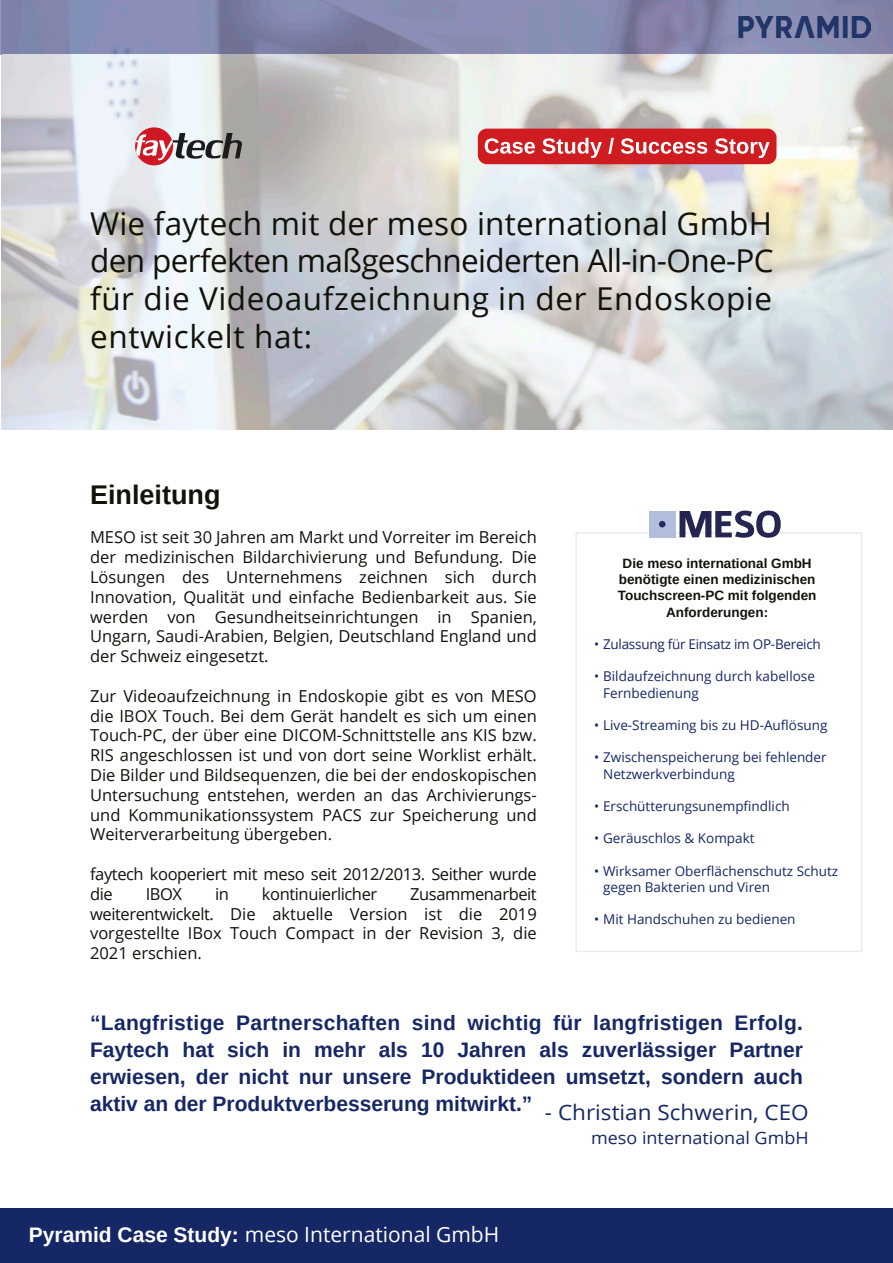
<style>
.page{position:relative;width:893px;height:1263px;background:#fff}
.page>*{position:absolute;margin:0;border:0;box-sizing:border-box;transform-origin:0 0}
.t1{font:31.5px/37.8px "Open Sans";letter-spacing:.02em;color:#12110a;text-align:justify}
.t2{font:700 27px "Arimo";color:#12110a}
.t3{font:700 21px/27px "Arimo";color:#162765}
.t4{font:21px "Open Sans";color:#fff}
.t5{font:16.95px "Open Sans";color:#162765;scale:1.06 1}
.t6{font:16.5px/19.8px "Open Sans";color:#12110a;text-align:justify}
.t7{font:16.5px/19.8px "Open Sans";letter-spacing:-.025em;color:#12110a}
.t8{font:13.5px/16.2px "Open Sans";color:#162765}
.t9{font:700 13.5px/16.2px "Arimo";color:#12110a;text-align:center}
.t10{font:13.5px "Open Sans";letter-spacing:-.02em;color:#162765}
.s1{font-family:"Open Sans";font-weight:400;font-size:21.3px}
.s2{font-family:"Arimo";font-weight:700}
</style>
<div class="page">
<img style="left:1px;top:0;width:892px;height:429px">
<hr style="left:0;top:0;width:1px;height:54px;background:#9295bc">
<div style="left:0;top:1209px;width:893px;height:54px;background:#162765"></div>
<img style="left:738px;top:16px;width:132px;height:22px">
<div style="left:575px;top:532px;width:287px;height:420px;border:2px solid #ededed"></div>
<svg style="left:679px;top:511px;width:102px;height:27px"></svg>
<div style="left:649px;top:511px;width:26px;height:26px;background:#b0bddc"></div>
<svg style="left:659px;top:521px;width:6px;height:6px"></svg>
<div style="left:135px;top:127px;width:38px;height:38px;background:#ce1924;border-radius:50%"></div>
<svg style="left:136px;top:133px;width:106px;height:27px"></svg>
<div style="left:478px;top:129px;width:298px;height:35px;background:#cf1c21;border-radius:9px"></div>
<svg style="left:485px;top:138px;width:50px;height:16px"></svg>
<svg style="left:542px;top:138px;width:60px;height:20px"></svg>
<svg style="left:608px;top:138px;width:6px;height:16px"></svg>
<svg style="left:621px;top:138px;width:86px;height:16px"></svg>
<svg style="left:715px;top:138px;width:55px;height:20px"></svg>
<h1 class="t1" style="left:90px;top:203px;width:685px">Wie faytech mit der meso international GmbH den perfekten maßgeschneiderten All-in-One-PC für die Videoaufzeichnung in der Endoskopie entwickelt hat:</h1>
<h2 class="t2" style="left:90px;top:476px;width:132px">Einleitung</h2>
<p class="t6" style="left:90px;top:527px;width:448px">MESO ist seit 30 Jahren am Markt und Vorreiter im Bereich der medizinischen Bildarchivierung und Befundung. Die Lösungen des Unternehmens zeichnen sich durch Innovation, Qualität und einfache Bedienbarkeit aus. Sie werden von Gesundheitseinrichtungen in Spanien, Ungarn, Saudi-Arabien, Belgien, Deutschland England und der Schweiz eingesetzt.</p>
<p class="t6" style="left:90px;top:685px;width:448px">Zur Videoaufzeichnung in Endoskopie gibt es von MESO die IBOX Touch. Bei dem Gerät handelt es sich um einen Touch-PC, der über eine DICOM-Schnittstelle ans KIS bzw.<br>RIS angeschlossen ist und von dort seine Worklist erhält.<br>Die Bilder und Bildsequenzen, die bei der endoskopischen Untersuchung entstehen, werden an das Archivierungs&shy;und Kommunikationssystem PACS zur Speicherung und Weiterverarbeitung übergeben.</p>
<p class="t7" style="left:90px;top:864px;width:448px">faytech kooperiert mit meso seit 2012/2013. Seither wurde die</p>
<p class="t6" style="left:90px;top:883px;width:448px;text-indent:320px">Zusammenarbeit weiterentwickelt. Die aktuelle Version ist die 2019 vorgestellte IBox Touch Compact in der Revision 3, die 2021 erschien.</p>
<p class="t6" style="left:146px;top:883px;width:38px">IBOX</p>
<p class="t6" style="left:215px;top:883px;width:15px">in</p>
<p class="t7" style="left:262px;top:883px;width:117px">kontinuierlicher</p>
<p class="t9" style="left:618px;top:555px;width:200px">Die meso international GmbH benötigte einen medizinischen<br>Touchscreen-PC mit folgenden<br>Anforderungen:</p>
<p class="t10" style="left:594px;top:635px;width:228px">• Zulassung für Einsatz im OP-Bereich</p>
<p class="t8" style="left:603px;top:668px;width:213px;text-indent:-9px">• Bildaufzeichnung durch kabellose<br>Fernbedienung</p>
<p class="t8" style="left:594px;top:717px;width:235px">• Live-Streaming bis zu HD-Auflösung</p>
<p class="t8" style="left:603px;top:749px;width:225px;text-indent:-9px">• Zwischenspeicherung bei fehlender<br>Netzwerkverbindung</p>
<p class="t8" style="left:594px;top:798px;width:197px">• Erschütterungsunempfindlich</p>
<p class="t8" style="left:594px;top:830px;width:162px">• Geräuschlos &amp; Kompakt</p>
<p class="t8" style="left:603px;top:862px;width:237px;text-indent:-9px">• Wirksamer Oberflächenschutz Schutz gegen Bakterien und Viren</p>
<p class="t8" style="left:594px;top:911px;width:203px">• Mit Handschuhen zu bedienen</p>
<p class="t3" style="left:90px;top:1009px;width:720px">“Langfristige Partnerschaften sind wichtig für langfristigen Erfolg.<br>Faytech hat sich in mehr als 10 Jahren als zuverlässiger Partner erwiesen, der nicht nur unsere Produktideen umsetzt, sondern auch aktiv an der Produktverbesserung mitwirkt.” <span class="s1">- Christian Schwerin, CEO</span></p>
<p class="t5" style="left:591px;top:1126px;width:207px">meso international GmbH</p>
<p class="t4" style="left:29px;top:1220px;width:472px"><span class="s2">Pyramid Case Study:</span> meso International GmbH</p>
</div>
